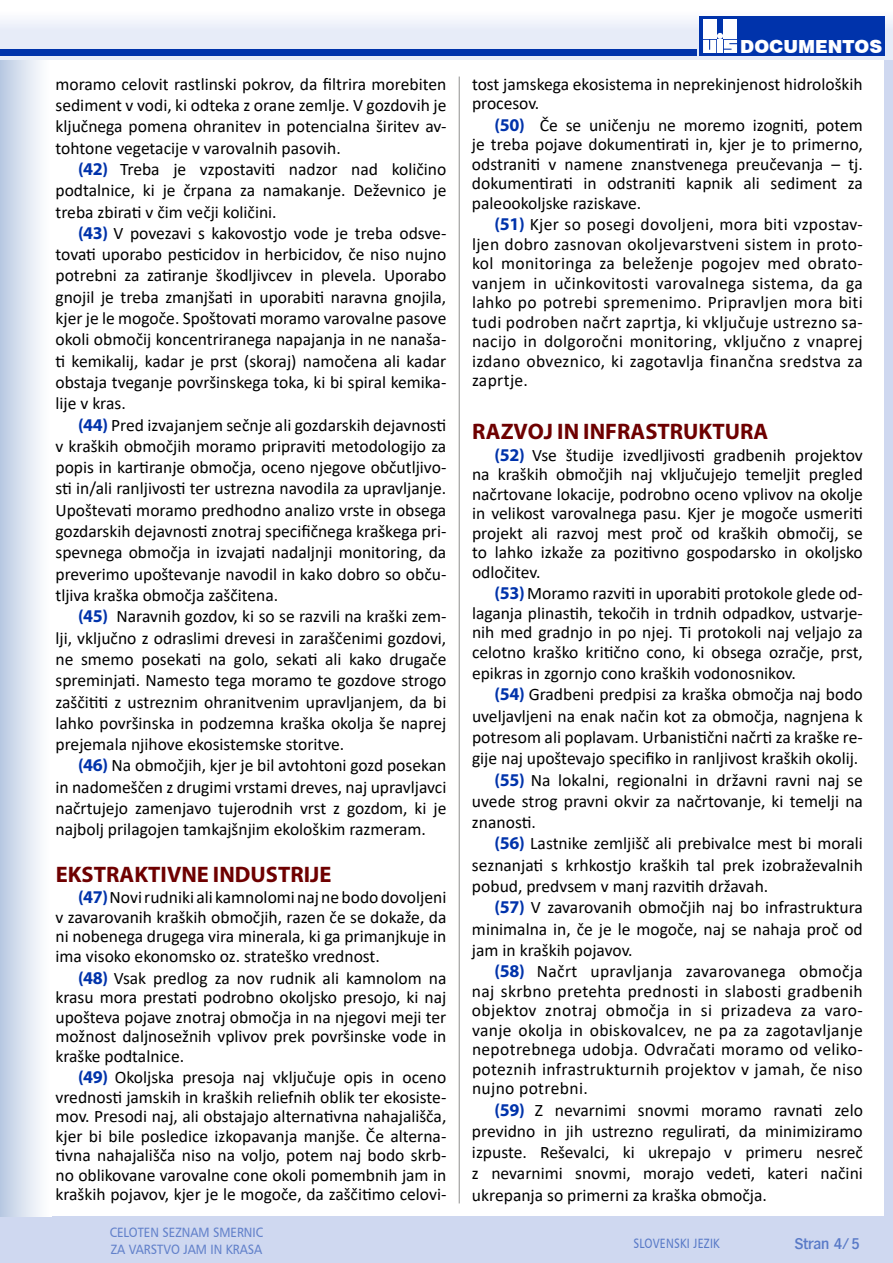
<style>
.page{position:relative;width:893px;height:1263px;background:#fff}
.page>*{position:absolute;margin:0;border:0;box-sizing:border-box;transform-origin:0 0}
.t1{font:700 22.5px "Myriad Pro";color:#6e0000}
.t2{font:900 18px "Swiss 721 BT";color:#fff}
.t3{font:17.55px/19.5px "Calibri";color:#000;text-align:justify}
.t4{font:17.55px "Calibri";letter-spacing:.02em;color:#000}
.t5{font:500 15px "Hamburg";color:#597ac7}
.t6{font:13.5px/16.2px "Humanist 777 BT Roman B";color:#6281ca;scale:.9 1}
.t7{font:13.5px "Humanist 777 BT Roman B";letter-spacing:.02em;color:#597ac7;scale:.82 1}
.s1{font-family:"Myriad Pro";font-weight:700;font-size:18px;color:#0033ab}
</style>
<div class="page">
<div style="left:0;top:1217px;width:893px;height:46px;background:#cfd8f0"></div>
<div style="left:0;top:59px;width:51px;height:1158px;background:linear-gradient(to right,#bacae3,#fff)"></div>
<div style="left:885px;top:59px;width:8px;height:1159px;background:#cfd8f0"></div>
<svg style="left:0;top:20px;width:893px;height:39px;background:#e8edf8"></svg>
<div style="left:0;top:49px;width:696px;height:7px;background:#0033ab"></div>
<div style="left:699px;top:16px;width:186px;height:40px;background:#0033ab"></div>
<div style="left:703px;top:19px;width:13px;height:20px;background:#fff"></div>
<svg style="left:703px;top:33px;width:34px;height:20px"></svg>
<div style="left:724px;top:19px;width:13px;height:20px;background:#fff"></div>
<hr style="left:459px;top:77px;width:1px;height:1126px;background:#9d9d9c">
<p class="t3" style="left:56px;top:73px;width:392px;line-height:21.3px">moramo celovit rastlinski pokrov, da filtrira morebiten sediment v vodi, ki odteka z orane zemlje. V gozdovih je ključnega pomena ohranitev in potencialna širitev av&shy;tohtone vegetacije v varovalnih pasovih.</p>
<p class="t3" style="left:56px;top:158px;width:392px;line-height:21.3px;text-indent:22px"><span class="s1">(42)</span> Treba je vzpostaviti nadzor nad količino podtalnice, ki je črpana za namakanje. Deževnico je treba zbirati v čim večji količini.</p>
<p class="t3" style="left:56px;top:222px;width:392px;line-height:21.3px;text-indent:22px"><span class="s1">(43)</span> V povezavi s kakovostjo vode je treba odsve&shy;tovati uporabo pesticidov in herbicidov, če niso nujno potrebni za zatiranje škodljivcev in plevela. Uporabo gnojil je treba zmanjšati in uporabiti naravna gnojila, kjer je le mogoče. Spoštovati moramo varovalne pasove okoli območij koncentriranega napajanja in ne nanaša&shy;ti kemikalij, kadar je prst (skoraj) namočena ali kadar obstaja tveganje površinskega toka, ki bi spiral kemika&shy;lije v kras.</p>
<p class="t3" style="left:55px;top:414px;width:392px;line-height:21.3px;text-indent:23px"><span class="s1">(44)</span> Pred izvajanjem sečnje ali gozdarskih dejavnosti v kraških območjih moramo pripraviti metodologijo za popis in kartiranje območja, oceno njegove občutljivo&shy;sti in/ali ranljivosti ter ustrezna navodila za upravljanje.<br>Upoštevati moramo predhodno analizo vrste in obsega gozdarskih dejavnosti znotraj specifičnega kraškega pri&shy;spevnega območja in izvajati nadaljnji monitoring, da preverimo upoštevanje navodil in kako dobro so obču&shy;tljiva kraška območja zaščitena.</p>
<p class="t3" style="left:56px;top:605px;width:392px;line-height:21.3px;text-indent:22px"><span class="s1">(45)</span> Naravnih gozdov, ki so se razvili na kraški zem&shy;lji, vključno z odraslimi drevesi in zaraščenimi gozdovi, ne smemo posekati na golo, sekati ali kako drugače spreminjati. Namesto tega moramo te gozdove strogo zaščititi z ustreznim ohranitvenim upravljanjem, da bi lahko površinska in podzemna kraška okolja še naprej prejemala njihove ekosistemske storitve.</p>
<p class="t3" style="left:55px;top:754px;width:392px;line-height:21.3px;text-indent:23px"><span class="s1">(46)</span> Na območjih, kjer je bil avtohtoni gozd posekan in nadomeščen z drugimi vrstami dreves, naj upravljavci načrtujejo zamenjavo tujerodnih vrst z gozdom, ki je najbolj prilagojen tamkajšnjim ekološkim razmeram.</p>
<p class="t1" style="left:56px;top:859px;width:277px">EKSTRAKTIVNE INDUSTRIJE</p>
<p class="t3" style="left:55px;top:887px;width:392px;text-indent:23px"><span class="s1">(47)</span> Novi rudniki ali kamnolomi naj ne bodo dovoljeni v zavarovanih kraških območjih, razen če se dokaže, da ni nobenega drugega vira minerala, ki ga primanjkuje in ima visoko ekonomsko oz. strateško vrednost.</p>
<p class="t3" style="left:55px;top:967px;width:392px;text-indent:23px"><span class="s1">(48)</span> Vsak predlog za nov rudnik ali kamnolom na krasu mora prestati podrobno okoljsko presojo, ki naj upošteva pojave znotraj območja in na njegovi meji ter možnost daljnosežnih vplivov prek površinske vode in kraške podtalnice.</p>
<p class="t3" style="left:55px;top:1067px;width:392px;text-indent:23px"><span class="s1">(49)</span> Okoljska presoja naj vključuje opis in oceno vrednosti jamskih in kraških reliefnih oblik ter ekosiste&shy;mov. Presodi naj, ali obstajajo alternativna nahajališča, kjer bi bile posledice izkopavanja manjše. Če alterna&shy;tivna nahajališča niso na voljo, potem naj bodo skrb&shy;no oblikovane varovalne cone okoli pomembnih jam in kraških pojavov, kjer je le mogoče, da zaščitimo celovi-</p>
<p class="t6" style="left:110px;top:1224px;width:172px">CELOTEN SEZNAM SMERNIC<br>ZA VARSTVO JAM IN KRASA</p>
<p class="t2" style="left:740px;top:36px;width:143px">DOCUMENTOS</p>
<p class="t3" style="left:472px;top:74px;width:392px">tost jamskega ekosistema in neprekinjenost hidroloških procesov.</p>
<p class="t3" style="left:472px;top:115px;width:392px;text-indent:23px"><span class="s1">(50)</span> Če se uničenju ne moremo izogniti, potem je treba pojave dokumentirati in, kjer je to primerno, odstraniti v namene znanstvenega preučevanja – tj. dokumentirati in odstraniti kapnik ali sediment za paleookoljske raziskave.</p>
<p class="t3" style="left:472px;top:214px;width:392px;text-indent:22px"><span class="s1">(51)</span> Kjer so posegi dovoljeni, mora biti vzpostav&shy;ljen dobro zasnovan okoljevarstveni sistem in proto&shy;kol monitoringa za beleženje pogojev med obrato&shy;vanjem in učinkovitosti varovalnega sistema, da ga lahko po potrebi spremenimo. Pripravljen mora biti tudi podroben načrt zaprtja, ki vključuje ustrezno sa&shy;nacijo in dolgoročni monitoring, vključno z vnaprej izdano obveznico, ki zagotavlja finančna sredstva za zaprtje.</p>
<p class="t1" style="left:472px;top:417px;width:298px">RAZVOJ IN INFRASTRUKTURA</p>
<p class="t3" style="left:472px;top:444px;width:392px;text-indent:22px"><span class="s1">(52)</span> Vse študije izvedljivosti gradbenih projektov na kraških območjih naj vključujejo temeljit pregled načrtovane lokacije, podrobno oceno vplivov na okolje in velikost varovalnega pasu. Kjer je mogoče usmeriti projekt ali razvoj mest proč od kraških območij, se to lahko izkaže za pozitivno gospodarsko in okoljsko odločitev.</p>
<p class="t3" style="left:472px;top:583px;width:392px;text-indent:22px"><span class="s1">(53)</span> Moramo razviti in uporabiti protokole glede od&shy;laganja plinastih, tekočih in trdnih odpadkov, ustvarje&shy;nih med gradnjo in po njej. Ti protokoli naj veljajo za celotno kraško kritično cono, ki obsega ozračje, prst,</p>
<p class="t3" style="left:472px;top:663px;width:325px">epikras in zgornjo cono kraških vodonosnikov.</p>
<p class="t3" style="left:494px;top:684px;width:370px"><span class="s1">(54)</span> Gradbeni predpisi za kraška območja naj bodo</p>
<p class="t3" style="left:472px;top:705px;width:392px">uveljavljeni na enak način kot za območja, nagnjena k</p>
<p class="t3" style="left:472px;top:727px;width:392px">potresom ali poplavam. Urbanistični načrti za kraške re-</p>
<p class="t3" style="left:472px;top:748px;width:388px">gije naj upoštevajo specifiko in ranljivost kraških okolij.</p>
<p class="t3" style="left:494px;top:769px;width:370px"><span class="s1">(55)</span> Na lokalni, regionalni in državni ravni naj se</p>
<p class="t3" style="left:472px;top:791px;width:392px">uvede strog pravni okvir za načrtovanje, ki temelji na</p>
<p class="t3" style="left:472px;top:812px;width:65px">znanosti.</p>
<p class="t3" style="left:494px;top:833px;width:370px"><span class="s1">(56)</span> Lastnike zemljišč ali prebivalce mest bi morali</p>
<p class="t3" style="left:472px;top:855px;width:392px">seznanjati s krhkostjo kraških tal prek izobraževalnih</p>
<p class="t3" style="left:472px;top:876px;width:298px">pobud, predvsem v manj razvitih državah.</p>
<p class="t3" style="left:494px;top:897px;width:370px"><span class="s1">(57)</span> V zavarovanih območjih naj bo infrastruktura</p>
<p class="t3" style="left:472px;top:918px;width:392px">minimalna in, če je le mogoče, naj se nahaja proč od</p>
<p class="t3" style="left:472px;top:940px;width:162px">jam in kraških pojavov.</p>
<p class="t4" style="left:494px;top:959px;width:370px"><span class="s1">(58)</span> Načrt upravljanja zavarovanega območja</p>
<p class="t3" style="left:472px;top:981px;width:392px">naj skrbno pretehta prednosti in slabosti gradbenih objektov znotraj območja in si prizadeva za varo&shy;vanje okolja in obiskovalcev, ne pa za zagotavljanje nepotrebnega udobja. Odvračati moramo od veliko&shy;poteznih infrastrukturnih projektov v jamah, če niso nujno potrebni.</p>
<p class="t3" style="left:472px;top:1098px;width:392px;line-height:21.3px;text-indent:23px"><span class="s1">(59)</span> Z nevarnimi snovmi moramo ravnati zelo previdno in jih ustrezno regulirati, da minimiziramo izpuste. Reševalci, ki ukrepajo v primeru nesreč z nevarnimi snovmi, morajo vedeti, kateri načini ukrepanja so primerni za kraška območja.</p>
<p class="t7" style="left:633px;top:1235px;width:107px">SLOVENSKI JEZIK</p>
<p class="t5" style="left:795px;top:1233px;width:66px">Stran 4/5</p>
</div>
